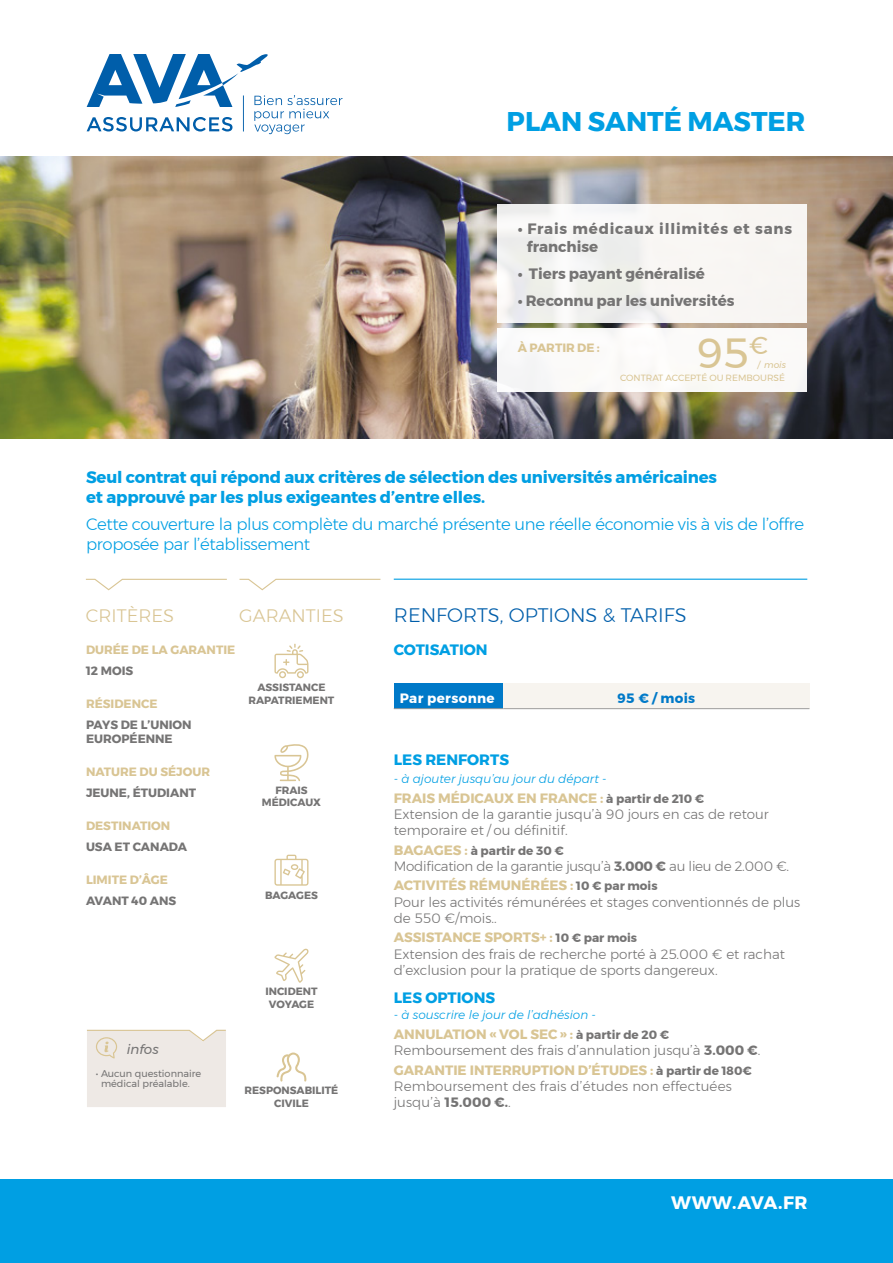
<style>
.page{position:relative;width:893px;height:1263px;background:#fff}
.page>*{position:absolute;margin:0;border:0;box-sizing:border-box;transform-origin:0 0}
.t1{font:42px "Montserrat";color:#d9c594}
.t2{font:700 27px "Montserrat";color:#009fe3}
.t3{font:300 19.5px "Montserrat";color:#005eaa}
.t4{font:300 18px "Montserrat";color:#d9c594}
.t5{font:700 18px "Montserrat";letter-spacing:.025em;color:#fff}
.t6{font:700 16.5px/19.8px "Montserrat";letter-spacing:-.01em;color:#009fe3}
.t7{font:300 16.5px/19.8px "Montserrat";letter-spacing:-.02em;color:#009fe3}
.t8{font:700 15px "Montserrat";color:#757474}
.t9{font:700 15px/18px "Montserrat";letter-spacing:.05em;color:#757474}
.t10{font:700 15px "Montserrat";color:#009fe3}
.t11{font:300 13.5px/16.2px "Montserrat";color:#757474}
.t12{font:300 13.5px/19.5px "Montserrat";letter-spacing:-.02em;color:#757474}
.t13{font:700 13.5px "Montserrat";letter-spacing:.025em;color:#fff}
.t14{font:700 13.5px "Montserrat";letter-spacing:.025em;color:#0079c8}
.t15{font:italic 13.5px "Montserrat";color:#757474}
.t16{font:700 12px/14.4px "Montserrat";color:#757474}
.t17{font:700 12px "Montserrat";color:#d9c594}
.t18{font:italic 300 12px "Montserrat";color:#009fe3}
.t19{font:700 10.5px/12.6px "Montserrat";color:#757474;text-align:center}
.t20{font:9.75px/10.5px "Montserrat";color:#757474}
.t21{font:9px "Montserrat";color:#d9c594}
.t22{font:italic 9px "Montserrat";color:#d9c594}
.s1{font-weight:700;color:#d9c594}
.s2{font-weight:700;font-size:12px}
.s3{font-size:13.5px;color:#d9c594}
.s4{font-weight:700}
</style>
<div class="page">
<img style="left:0;top:157px;width:893px;height:281px">
<svg style="left:87px;top:54px;width:255px;height:80px"></svg>
<div style="left:0;top:1179px;width:893px;height:84px;background:#009fe3"></div>
<svg style="left:274px;top:744px;width:35px;height:37px"></svg>
<svg style="left:276px;top:1052px;width:30px;height:29px"></svg>
<svg style="left:274px;top:949px;width:34px;height:34px"></svg>
<svg style="left:274px;top:855px;width:34px;height:31px"></svg>
<svg style="left:274px;top:644px;width:34px;height:34px"></svg>
<svg style="left:239px;top:578px;width:142px;height:13px"></svg>
<svg style="left:85px;top:578px;width:142px;height:13px"></svg>
<div style="left:87px;top:1029px;width:139px;height:78px;background:#eee9e5"></div>
<hr style="left:394px;top:579px;width:413px;height:1px;background:#009fe3">
<div style="left:498px;top:204px;width:309px;height:118px;background:#f7f5f3"></div>
<div style="left:498px;top:328px;width:309px;height:63px;background:#fbfaf8"></div>
<div style="left:394px;top:684px;width:109px;height:25px;background:#0079c8"></div>
<div style="left:503px;top:684px;width:306px;height:25px;background:#f7f4ef"></div>
<hr style="left:503px;top:708px;width:306px;height:1px;background:#9d9d9c">
<hr style="left:394px;top:708px;width:109px;height:1px;background:#9d9d9c">
<h2 class="t2" style="left:507px;top:100px;width:300px">PLAN SANTÉ MASTER</h2>
<p class="t9" style="left:527px;top:220px;width:267px;text-indent:-9px">• Frais médicaux illimités et sans franchise</p>
<p class="t8" style="left:518px;top:262px;width:189px">• Tiers payant généralisé</p>
<p class="t8" style="left:518px;top:289px;width:218px">• Reconnu par les universités</p>
<p class="t17" style="left:518px;top:338px;width:84px">À PARTIR DE :</p>
<h1 class="t1" style="left:696px;top:321px;width:73px">95<sup>€</sup></h1>
<p class="t22" style="left:757px;top:358px;width:30px">/ mois</p>
<p class="t21" style="left:620px;top:371px;width:166px">CONTRAT ACCEPTÉ OU REMBOURSÉ</p>
<p class="t6" style="left:86px;top:467px;width:632px">Seul contrat qui répond aux critères de sélection des universités américaines et approuvé par les plus exigeantes d’entre elles.</p>
<p class="t7" style="left:86px;top:514px;width:720px">Cette couverture la plus complète du marché présente une réelle économie vis à vis de l’offre proposée par l’établissement</p>
<h3 class="t4" style="left:86px;top:602px;width:90px">CRITÈRES</h3>
<h3 class="t4" style="left:239px;top:602px;width:106px">GARANTIES</h3>
<p class="t17" style="left:86px;top:640px;width:151px">DURÉE DE LA GARANTIE</p>
<p class="t16" style="left:86px;top:663px;width:49px">12 MOIS</p>
<p class="t17" style="left:86px;top:694px;width:73px">RÉSIDENCE</p>
<p class="t16" style="left:86px;top:717px;width:107px">PAYS DE L’UNION<br>EUROPÉENNE</p>
<p class="t17" style="left:86px;top:762px;width:126px">NATURE DU SÉJOUR</p>
<p class="t16" style="left:86px;top:786px;width:112px">JEUNE, ÉTUDIANT</p>
<p class="t17" style="left:86px;top:816px;width:86px">DESTINATION</p>
<p class="t16" style="left:86px;top:840px;width:103px">USA ET CANADA</p>
<p class="t17" style="left:86px;top:870px;width:83px">LIMITE D’ÂGE</p>
<p class="t16" style="left:86px;top:894px;width:92px">AVANT 40 ANS</p>
<p class="t19" style="left:249px;top:681px;width:87px">ASSISTANCE<br>RAPATRIEMENT</p>
<p class="t19" style="left:262px;top:784px;width:61px">FRAIS<br>MÉDICAUX</p>
<p class="t19" style="left:265px;top:889px;width:54px">BAGAGES</p>
<p class="t15" style="left:127px;top:1039px;width:33px">infos</p>
<p class="t20" style="left:101px;top:1068px;width:102px;text-indent:-5px">• Aucun questionnaire médical préalable.</p>
<p class="t19" style="left:265px;top:985px;width:54px">INCIDENT<br>VOYAGE</p>
<p class="t19" style="left:245px;top:1084px;width:95px">RESPONSABILITÉ<br>CIVILE</p>
<h3 class="t3" style="left:394px;top:601px;width:294px">RENFORTS, OPTIONS &amp; TARIFS</h3>
<p class="t10" style="left:394px;top:637px;width:95px">COTISATION</p>
<p class="t13" style="left:400px;top:687px;width:96px">Par personne</p>
<p class="t14" style="left:617px;top:687px;width:79px">95 € / mois</p>
<p class="t10" style="left:394px;top:748px;width:117px">LES RENFORTS</p>
<p class="t18" style="left:394px;top:770px;width:214px">- à ajouter jusqu’au jour du départ -</p>
<p class="t11" style="left:394px;top:790px;width:376px"><span class="s1">FRAIS MÉDICAUX EN FRANCE :</span> <span class="s2">à partir de 210 €<br></span>Extension de la garantie jusqu’à 90 jours en cas de retour temporaire et / ou définitif.</p>
<p class="t16" style="left:394px;top:843px;width:172px"><span class="s3">BAGAGES :</span> à partir de 30 €</p>
<p class="t12" style="left:394px;top:856px;width:397px">Modification de la garantie jusqu’à <span class="s4">3.000 €</span> au lieu de 2.000 €.<br><span class="s1">ACTIVITÉS RÉMUNÉRÉES :</span> <span class="s2">10 € par mois</span></p>
<p class="t11" style="left:394px;top:893px;width:408px">Pour les activités rémunérées et stages conventionnés de plus de 550 €/mois..</p>
<p class="t11" style="left:394px;top:929px;width:393px"><span class="s1">ASSISTANCE SPORTS+ :</span> <span class="s2">10 € par mois<br></span>Extension des frais de recherche porté à 25.000 € et rachat d’exclusion pour la pratique de sports dangereux.</p>
<p class="t10" style="left:394px;top:986px;width:103px">LES OPTIONS</p>
<p class="t18" style="left:394px;top:1006px;width:204px">- à souscrire le jour de l’adhésion -</p>
<p class="t11" style="left:394px;top:1026px;width:368px"><span class="s1">ANNULATION « VOL SEC » :</span> <span class="s2">à partir de 20 €<br></span>Remboursement des frais d’annulation jusqu’à <span class="s4">3.000 €</span>.</p>
<p class="t11" style="left:394px;top:1061px;width:360px"><span class="s1">GARANTIE INTERRUPTION D’ÉTUDES :</span> <span class="s2">à partir de 180€<br></span>Remboursement des frais d’études non effectuées jusqu’à <span class="s4">15.000 €.</span>.</p>
<h3 class="t5" style="left:671px;top:1188px;width:138px">WWW.AVA.FR</h3>
</div>
